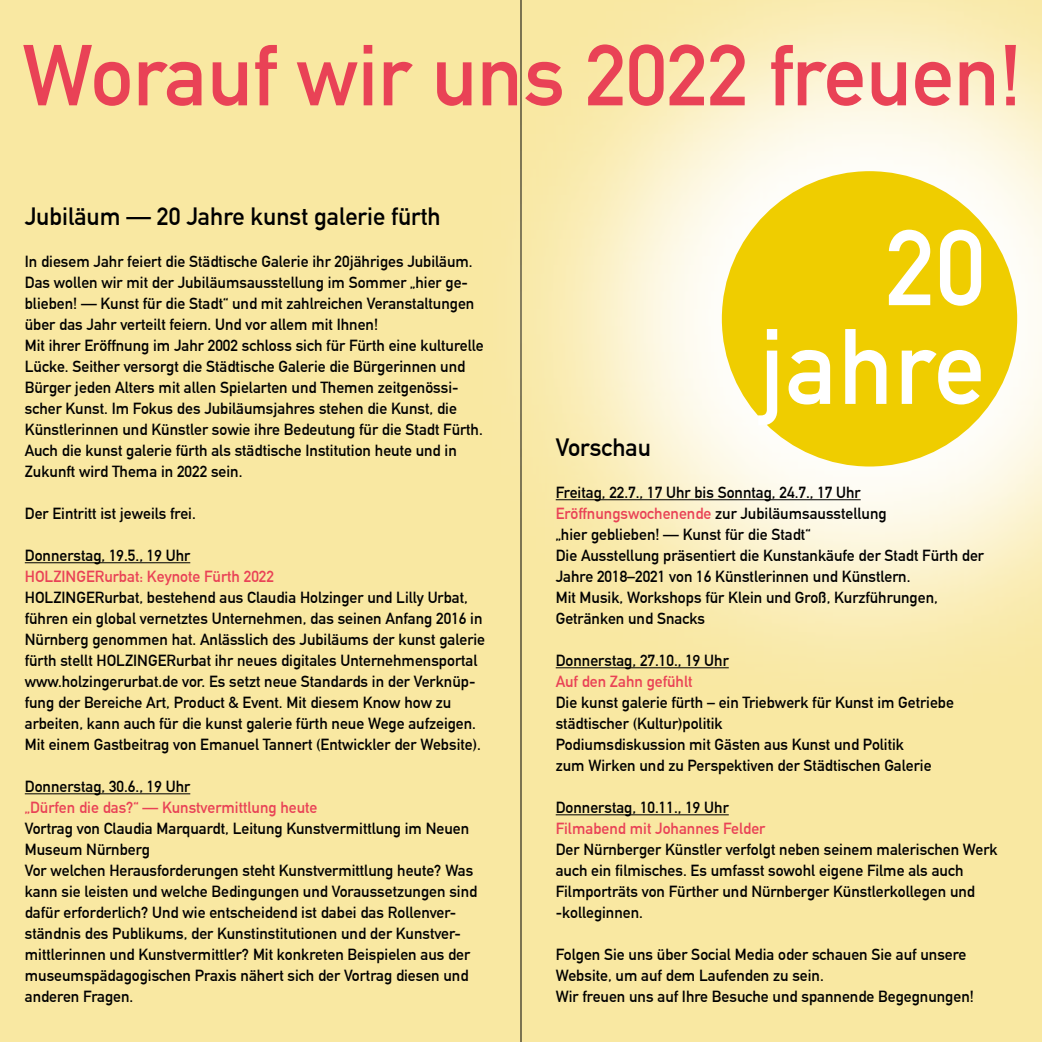
<style>
.page{position:relative;width:1042px;height:1042px;background:#f9e8a2}
.page>*{position:absolute;margin:0;border:0;box-sizing:border-box;transform-origin:0 0}
.t1{font:700 84.88px "DIN Alternate";color:#e94256}
.t2{font:700 24.5px "DIN Alternate";color:#000}
.t3{font:700 15.75px/21px "DIN Alternate";color:#000}
.t4{font:700 15.75px "DIN Alternate";color:#e94256}
.s1{color:#e94256}
</style>
<div class="page">
<hr style="left:25px;top:562px;width:165px;height:1px;background:#000">
<hr style="left:25px;top:793px;width:165px;height:1px;background:#000">
<hr style="left:520px;top:0;width:1px;height:1042px;background:#000">
<svg style="left:520px;top:0;width:522px;height:724px"></svg>
<div style="left:722px;top:171px;width:295px;height:295px;background:#efcd00;border-radius:50%"></div>
<svg style="left:758px;top:329px;width:222px;height:96px"></svg>
<svg style="left:889px;top:230px;width:92px;height:76px"></svg>
<hr style="left:556px;top:499px;width:304px;height:1px;background:#000">
<hr style="left:556px;top:667px;width:173px;height:1px;background:#000">
<hr style="left:556px;top:814px;width:173px;height:1px;background:#000">
<h1 class="t1" style="left:22px;top:11px;width:1000px">Worauf wir uns 2022 freuen!</h1>
<h2 class="t2" style="left:25px;top:198px;width:417px">Jubiläum — 20 Jahre kunst galerie fürth</h2>
<p class="t3" style="left:25px;top:250px;width:460px">In diesem Jahr feiert die Städtische Galerie ihr 20jähriges Jubiläum.<br>Das wollen wir mit der Jubiläumsausstellung im Sommer „hier ge&shy;blieben! — Kunst für die Stadt“ und mit zahlreichen Veranstaltungen über das Jahr verteilt feiern. Und vor allem mit Ihnen!<br>Mit ihrer Eröffnung im Jahr 2002 schloss sich für Fürth eine kulturelle Lücke. Seither versorgt die Städtische Galerie die Bürgerinnen und Bürger jeden Alters mit allen Spielarten und Themen zeitgenössi&shy;scher Kunst. Im Fokus des Jubiläumsjahres stehen die Kunst, die Künstlerinnen und Künstler sowie ihre Bedeutung für die Stadt Fürth.<br>Auch die kunst galerie fürth als städtische Institution heute und in Zukunft wird Thema in 2022 sein.</p>
<p class="t3" style="left:25px;top:502px;width:173px">Der Eintritt ist jeweils frei.</p>
<p class="t3" style="left:25px;top:544px;width:167px">Donnerstag, 19.5., 19 Uhr</p>
<p class="t4" style="left:25px;top:564px;width:251px">HOLZINGERurbat: Keynote Fürth 2022</p>
<p class="t3" style="left:25px;top:586px;width:462px">HOLZINGERurbat, bestehend aus Claudia Holzinger und Lilly Urbat, führen ein global vernetztes Unternehmen, das seinen Anfang 2016 in Nürnberg genommen hat. Anlässlich des Jubiläums der kunst galerie fürth stellt HOLZINGERurbat ihr neues digitales Unternehmensportal www.holzingerurbat.de vor. Es setzt neue Standards in der Verknüp&shy;fung der Bereiche Art, Product &amp; Event. Mit diesem Know how zu arbeiten, kann auch für die kunst galerie fürth neue Wege aufzeigen.<br>Mit einem Gastbeitrag von Emanuel Tannert (Entwickler der Website).</p>
<p class="t3" style="left:25px;top:775px;width:167px">Donnerstag, 30.6., 19 Uhr</p>
<p class="t4" style="left:25px;top:795px;width:294px">„Dürfen die das?“ — Kunstvermittlung heute</p>
<p class="t3" style="left:25px;top:817px;width:454px">Vortrag von Claudia Marquardt, Leitung Kunstvermittlung im Neuen Museum Nürnberg<br>Vor welchen Herausforderungen steht Kunstvermittlung heute? Was kann sie leisten und welche Bedingungen und Voraussetzungen sind dafür erforderlich? Und wie entscheidend ist dabei das Rollenver&shy;ständnis des Publikums, der Kunstinstitutionen und der Kunstver&shy;mittlerinnen und Kunstvermittler? Mit konkreten Beispielen aus der museumspädagogischen Praxis nähert sich der Vortrag diesen und anderen Fragen.</p>
<h2 class="t2" style="left:556px;top:429px;width:97px">Vorschau</h2>
<p class="t3" style="left:556px;top:481px;width:430px">Freitag, 22.7., 17 Uhr bis Sonntag, 24.7., 17 Uhr <span class="s1">Eröffnungswochenende</span> zur Jubiläumsausstellung<br>„hier geblieben! — Kunst für die Stadt“<br>Die Ausstellung präsentiert die Kunstankäufe der Stadt Fürth der Jahre 2018–2021 von 16 Künstlerinnen und Künstlern.<br>Mit Musik, Workshops für Klein und Groß, Kurzführungen, Getränken und Snacks</p>
<p class="t3" style="left:556px;top:649px;width:175px">Donnerstag, 27.10., 19 Uhr</p>
<p class="t4" style="left:556px;top:669px;width:138px">Auf den Zahn gefühlt</p>
<p class="t3" style="left:556px;top:691px;width:400px">Die kunst galerie fürth – ein Triebwerk für Kunst im Getriebe städtischer (Kultur)politik<br>Podiumsdiskussion mit Gästen aus Kunst und Politik<br>zum Wirken und zu Perspektiven der Städtischen Galerie</p>
<p class="t3" style="left:556px;top:796px;width:175px">Donnerstag, 10.11., 19 Uhr</p>
<p class="t4" style="left:556px;top:816px;width:211px">Filmabend mit Johannes Felder</p>
<p class="t3" style="left:556px;top:838px;width:443px">Der Nürnberger Künstler verfolgt neben seinem malerischen Werk auch ein filmisches. Es umfasst sowohl eigene Filme als auch Filmporträts von Fürther und Nürnberger Künstlerkollegen und -kolleginnen.</p>
<p class="t3" style="left:556px;top:943px;width:420px">Folgen Sie uns über Social Media oder schauen Sie auf unsere<br>Website, um auf dem Laufenden zu sein.<br>Wir freuen uns auf Ihre Besuche und spannende Begegnungen!</p>
</div>
